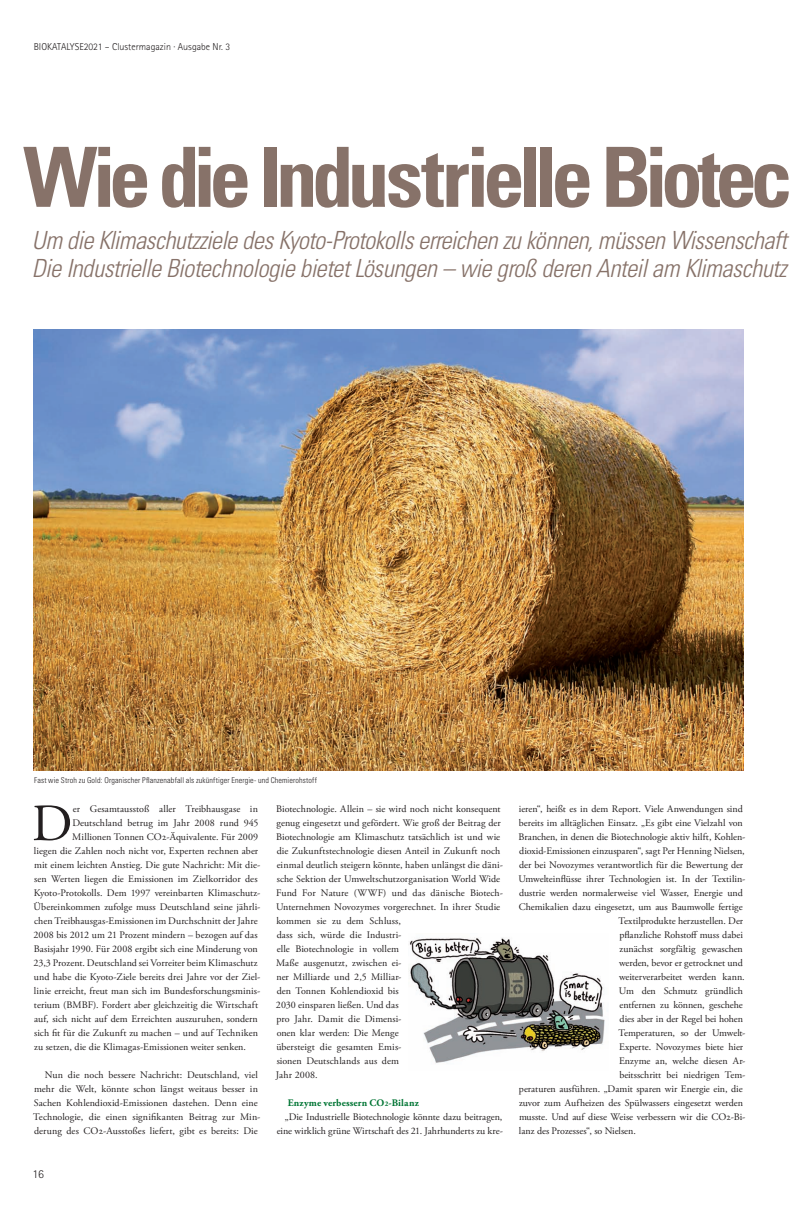
<style>
.page{position:relative;width:791px;height:1225px;background:#fff}
.page>*{position:absolute;margin:0;border:0;box-sizing:border-box;transform-origin:0 0}
.t1{font:700 condensed 83px "Univers";letter-spacing:-.07em;color:#877269}
.t2{font:52.2px "Adobe Garamond Pro";color:#231f20}
.t3{font:italic 300 condensed 25px "Univers";letter-spacing:-.025em;color:#877269}
.t4{font:300 12px "Rotis Sans Serif";color:#231f20}
.t5{font:10px/14px "Adobe Garamond Pro";color:#231f20}
.t6{font:300 10px "Rotis Sans Serif";color:#231f20}
.t7{font:700 10px "Adobe Garamond Pro";letter-spacing:.015em;color:#007534}
.t8{font:300 condensed 8px "Univers";letter-spacing:.015em;color:#231f20}
.s1{font-size:7px}
</style>
<div class="page">
<img style="left:408px;top:937px;width:197px;height:126px">
<img style="left:34px;top:329px;width:709px;height:441px">
<p class="t6" style="left:34px;top:41px;width:198px">BIOKATALYSE2021 – Clustermagazin · Ausgabe Nr. 3</p>
<p class="t1" style="left:23px;top:126px;width:770px">Wie die Industrielle Biotec</p>
<p class="t3" style="left:32px;top:225px;width:756px">Um die Klimaschutzziele des Kyoto-Protokolls erreichen zu können, müssen Wissenschaft</p>
<p class="t3" style="left:32px;top:253px;width:756px">Die Industrielle Biotechnologie bietet Lösungen – wie groß deren Anteil am Klimaschutz</p>
<p class="t8" style="left:34px;top:775px;width:284px">Fast wie Stroh zu Gold: Organischer Pflanzenabfall als zukünftiger Energie- und Chemierohstoff</p>
<p class="t2" style="left:32px;top:792px;width:42px">D</p>
<p class="t5" style="left:73px;top:802px;width:186px">er Gesamtausstoß aller Treibhausgase in</p>
<p class="t5" style="left:72px;top:816px;width:187px">Deutschland betrug im Jahr 2008 rund 945</p>
<p class="t5" style="left:72px;top:830px;width:187px">Millionen Tonnen CO2-Äquivalente. Für 2009</p>
<p class="t5" style="left:34px;top:844px;width:226px">liegen die Zahlen noch nicht vor, Experten rechnen aber</p>
<p class="t5" style="left:34px;top:858px;width:228px">mit einem leichten Anstieg. Die gute Nachricht: Mit die-</p>
<p class="t5" style="left:34px;top:872px;width:225px">sen Werten liegen die Emissionen im Zielkorridor des</p>
<p class="t5" style="left:34px;top:886px;width:228px">Kyoto-Protokolls. Dem 1997 vereinbarten Klimaschutz-</p>
<p class="t5" style="left:33px;top:900px;width:228px">Übereinkommen zufolge muss Deutschland seine jährli-</p>
<p class="t5" style="left:34px;top:914px;width:225px">chen Treibhausgas-Emissionen im Durchschnitt der Jahre</p>
<p class="t5" style="left:33px;top:928px;width:226px">2008 bis 2012 um 21 Prozent mindern – bezogen auf das</p>
<p class="t5" style="left:34px;top:942px;width:226px">Basisjahr 1990. Für 2008 ergibt sich eine Minderung von</p>
<p class="t5" style="left:33px;top:956px;width:226px">23,3 Prozent. Deutschland sei Vorreiter beim Klimaschutz</p>
<p class="t5" style="left:34px;top:970px;width:228px">und habe die Kyoto-Ziele bereits drei Jahre vor der Ziel-</p>
<p class="t5" style="left:34px;top:984px;width:228px">linie erreicht, freut man sich im Bundesforschungsminis-</p>
<p class="t5" style="left:34px;top:998px;width:226px">terium (BMBF). Fordert aber gleichzeitig die Wirtschaft</p>
<p class="t5" style="left:34px;top:1012px;width:225px">auf, sich nicht auf dem Erreichten auszuruhen, sondern</p>
<p class="t5" style="left:34px;top:1026px;width:225px">sich fit für die Zukunft zu machen – und auf Techniken</p>
<p class="t5" style="left:34px;top:1040px;width:213px">zu setzen, die die Klimagas-Emissionen weiter senken.</p>
<p class="t5" style="left:33px;top:1068px;width:229px;text-indent:12px">Nun die noch bessere Nachricht: Deutschland, viel mehr die Welt, könnte schon längst weitaus besser in Sachen Kohlendioxid-Emissionen dastehen. Denn eine Technologie, die einen signifikanten Beitrag zur Min&shy;derung des CO2-Ausstoßes liefert, gibt es bereits: Die</p>
<p class="t4" style="left:33px;top:1166px;width:13px">16</p>
<p class="t5" style="left:276px;top:802px;width:228px">Biotechnologie. Allein – sie wird noch nicht konsequent genug eingesetzt und gefördert. Wie groß der Beitrag der Biotechnologie am Klimaschutz tatsächlich ist und wie die Zukunftstechnologie diesen Anteil in Zukunft noch einmal deutlich steigern könnte, haben unlängst die däni&shy;sche Sektion der Umweltschutzorganisation World Wide Fund For Nature (WWF) und das dänische Biotech-Unternehmen Novozymes vorgerechnet. In ihrer Studie kommen sie zu dem Schluss,<br>dass sich, würde die Industri-<br>elle Biotechnologie in vollem<br>Maße ausgenutzt, zwischen ei-<br>ner Milliarde und 2,5 Milliar-<br>den Tonnen Kohlendioxid bis<br>2030 einsparen ließen. Und das<br>pro Jahr. Damit die Dimensi-<br>onen klar werden: Die Menge<br>übersteigt die gesamten Emis-<br>sionen Deutschlands aus dem<br>Jahr 2008.</p>
<p class="t7" style="left:287px;top:1096px;width:133px">Enzyme verbessern CO<span class="s1">2</span>-Bilanz</p>
<p class="t5" style="left:276px;top:1110px;width:228px;text-align:right">„Die Industrielle Biotechnologie könnte dazu beitragen, eine wirklich grüne Wirtschaft des 21. Jahrhunderts zu kre-</p>
<p class="t5" style="left:519px;top:802px;width:225px">ieren“, heißt es in dem Report. Viele Anwendungen sind</p>
<p class="t5" style="left:519px;top:816px;width:225px">bereits im alltäglichen Einsatz. „Es gibt eine Vielzahl von</p>
<p class="t5" style="left:518px;top:830px;width:228px">Branchen, in denen die Biotechnologie aktiv hilft, Kohlen-</p>
<p class="t5" style="left:519px;top:844px;width:227px">dioxid-Emissionen einzusparen“, sagt Per Henning Nielsen,</p>
<p class="t5" style="left:519px;top:858px;width:225px">der bei Novozymes verantwortlich für die Bewertung der</p>
<p class="t5" style="left:518px;top:872px;width:228px">Umwelteinflüsse ihrer Technologien ist. In der Textilin-</p>
<p class="t5" style="left:519px;top:886px;width:225px">dustrie werden normalerweise viel Wasser, Energie und</p>
<p class="t5" style="left:518px;top:900px;width:225px">Chemikalien dazu eingesetzt, um aus Baumwolle fertige</p>
<p class="t5" style="left:618px;top:914px;width:126px">Textilprodukte herzustellen. Der</p>
<p class="t5" style="left:619px;top:928px;width:125px">pflanzliche Rohstoff muss dabei</p>
<p class="t5" style="left:619px;top:942px;width:125px">zunächst sorgfältig gewaschen</p>
<p class="t5" style="left:619px;top:956px;width:125px">werden, bevor er getrocknet und</p>
<p class="t5" style="left:619px;top:970px;width:127px">weiterverarbeitet werden kann.</p>
<p class="t5" style="left:618px;top:984px;width:125px">Um den Schmutz gründlich</p>
<p class="t5" style="left:619px;top:998px;width:125px">entfernen zu können, geschehe</p>
<p class="t5" style="left:619px;top:1012px;width:125px">dies aber in der Regel bei hohen</p>
<p class="t5" style="left:618px;top:1026px;width:128px">Temperaturen, so der Umwelt-</p>
<p class="t5" style="left:619px;top:1040px;width:126px">Experte. Novozymes biete hier</p>
<p class="t5" style="left:619px;top:1054px;width:128px">Enzyme an, welche diesen Ar-</p>
<p class="t5" style="left:619px;top:1068px;width:127px">beitsschritt bei niedrigen Tem-</p>
<p class="t5" style="left:519px;top:1082px;width:225px">peraturen ausführen. „Damit sparen wir Energie ein, die</p>
<p class="t5" style="left:519px;top:1096px;width:225px">zuvor zum Aufheizen des Spülwassers eingesetzt werden</p>
<p class="t5" style="left:519px;top:1110px;width:228px">musste. Und auf diese Weise verbessern wir die CO2-Bi-</p>
<p class="t5" style="left:519px;top:1124px;width:118px">lanz des Prozesses“, so Nielsen.</p>
</div>
